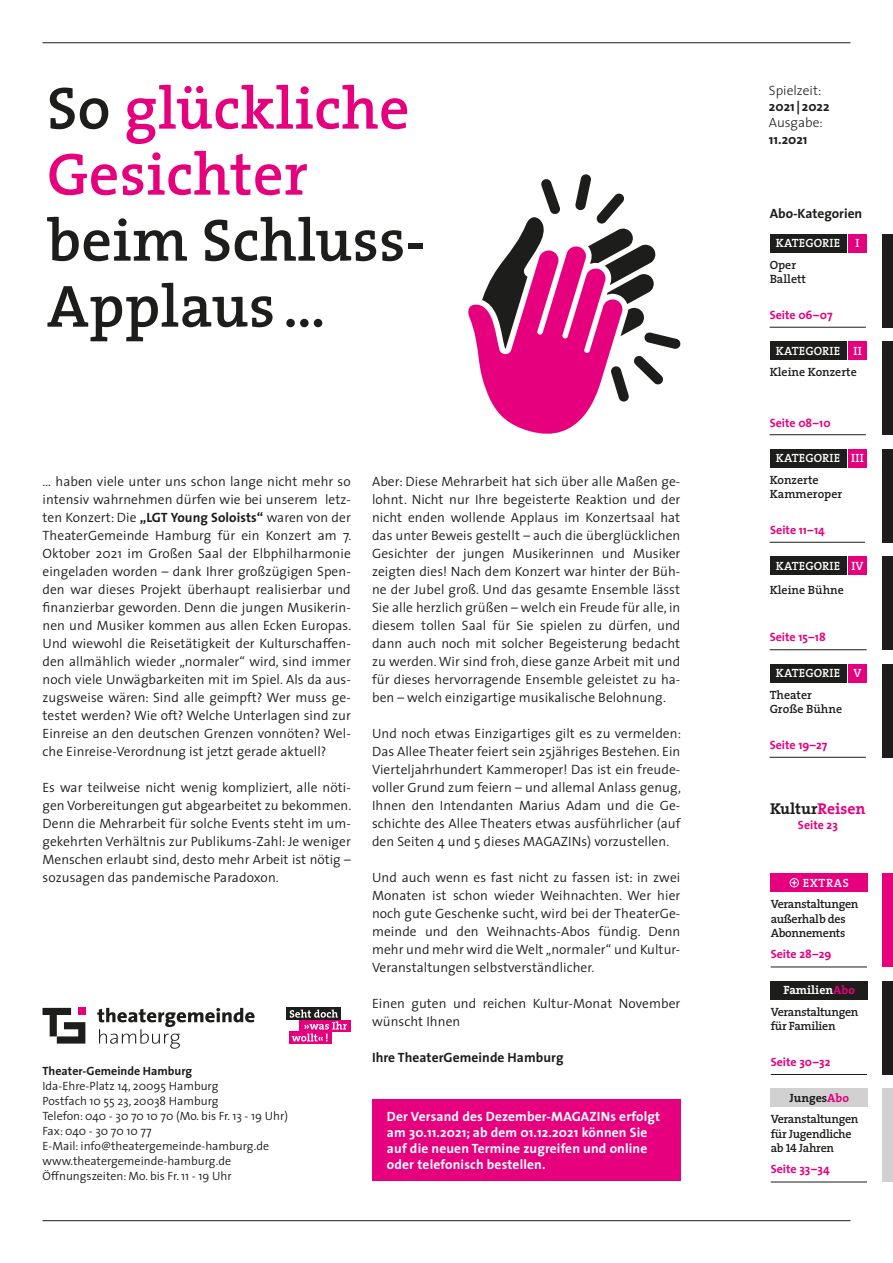
<style>
.page{position:relative;width:893px;height:1263px;background:#fff}
.page>*{position:absolute;margin:0;border:0;box-sizing:border-box;transform-origin:0 0}
.t1{font:600 60px/66px "The Serif";letter-spacing:.005em;color:#e6007e}
.t2{font:600 60px/66px "The Serif";letter-spacing:.005em;color:#1d1d1b}
.t3{font:700 15.75px "The Serif";color:#1d1d1b}
.t4{font:300 13.5px/18px "The Sans";letter-spacing:.005em;color:#1d1d1b;text-align:justify}
.t5{font:700 13.5px/16.2px "The Sans";letter-spacing:.01em;color:#fff}
.t6{font:700 13.5px "The Sans";color:#1d1d1b}
.t7{font:300 13.5px "The Sans";color:#1d1d1b}
.t8{font:300 12px/15px "The Sans";color:#1d1d1b}
.t9{font:600 12px/14.4px "The Serif";letter-spacing:-.025em;color:#1d1d1b}
.t10{font:700 12px "The Sans";color:#e6007e}
.t11{font:600 12px/14.4px "The Serif";color:#1d1d1b}
.t12{font:600 12px "The Serif";letter-spacing:.01em;color:#fff}
.t13{font:700 12px "The Sans";color:#1d1d1b}
.t14{font:700 12px "The Serif";color:#fff}
.t15{font:700 12px "The Serif";color:#1d1d1b}
.s1{color:#1d1d1b}
.s2{font-weight:700}
.s3{color:#e6007e}
.s4{font-family:"The Serif Semi Bold Caps";font-weight:400}
</style>
<div class="page">
<svg style="left:287px;top:1008px;width:54px;height:12px"></svg>
<div style="left:300px;top:1020px;width:51px;height:11px;background:#e6007e"></div>
<svg style="left:289px;top:1031px;width:42px;height:12px"></svg>
<svg style="left:290px;top:1009px;width:57px;height:32px"></svg>
<svg style="left:97px;top:1008px;width:158px;height:41px"></svg>
<svg style="left:43px;top:1008px;width:42px;height:35px"></svg>
<hr style="left:43px;top:1220px;width:807px;height:1px;background:#1d1d1b">
<hr style="left:43px;top:42px;width:807px;height:1px;background:#1d1d1b">
<div style="left:372px;top:1099px;width:308px;height:82px;background:#e6007e"></div>
<hr style="left:770px;top:327px;width:96px;height:1px;background:#1d1d1b">
<div style="left:848px;top:234px;width:19px;height:18px;background:#e6007e"></div>
<div style="left:770px;top:234px;width:76px;height:18px;background:#1d1d1b"></div>
<div style="left:882px;top:234px;width:11px;height:93px;background:#1d1d1b"></div>
<hr style="left:770px;top:434px;width:96px;height:1px;background:#1d1d1b">
<div style="left:848px;top:341px;width:19px;height:19px;background:#e6007e"></div>
<div style="left:770px;top:341px;width:76px;height:19px;background:#1d1d1b"></div>
<div style="left:882px;top:341px;width:11px;height:94px;background:#1d1d1b"></div>
<div style="left:848px;top:449px;width:19px;height:18px;background:#e6007e"></div>
<div style="left:770px;top:449px;width:76px;height:18px;background:#1d1d1b"></div>
<hr style="left:770px;top:542px;width:95px;height:1px;background:#1d1d1b">
<div style="left:882px;top:449px;width:11px;height:93px;background:#1d1d1b"></div>
<div style="left:848px;top:556px;width:19px;height:19px;background:#e6007e"></div>
<div style="left:770px;top:556px;width:76px;height:19px;background:#1d1d1b"></div>
<hr style="left:770px;top:649px;width:97px;height:1px;background:#1d1d1b">
<div style="left:882px;top:556px;width:11px;height:94px;background:#1d1d1b"></div>
<div style="left:848px;top:664px;width:19px;height:18px;background:#e6007e"></div>
<div style="left:770px;top:664px;width:76px;height:18px;background:#1d1d1b"></div>
<hr style="left:770px;top:757px;width:96px;height:1px;background:#1d1d1b">
<div style="left:882px;top:664px;width:11px;height:93px;background:#1d1d1b"></div>
<hr style="left:771px;top:967px;width:96px;height:1px;background:#1d1d1b">
<div style="left:882px;top:874px;width:11px;height:93px;background:#e6007e"></div>
<div style="left:771px;top:874px;width:97px;height:18px;background:#e6007e"></div>
<svg style="left:789px;top:878px;width:10px;height:10px"></svg>
<hr style="left:771px;top:1074px;width:96px;height:1px;background:#1d1d1b">
<div style="left:771px;top:981px;width:97px;height:18px;background:#1d1d1b"></div>
<div style="left:882px;top:981px;width:11px;height:94px;background:#1d1d1b"></div>
<hr style="left:771px;top:1182px;width:96px;height:1px;background:#1d1d1b">
<div style="left:771px;top:1089px;width:97px;height:18px;background:#d1d1d1"></div>
<div style="left:882px;top:1089px;width:11px;height:93px;background:#d1d1d1"></div>
<svg style="left:468px;top:174px;width:213px;height:260px"></svg>
<h1 class="t1" style="left:47px;top:74px;width:364px"><span class="s1">So</span> glückliche<br>Gesichter</h1>
<h1 class="t2" style="left:47px;top:206px;width:380px">beim Schluss-<br>Applaus…</h1>
<p class="t4" style="left:43px;top:472px;width:310px">… haben viele unter uns schon lange nicht mehr so intensiv wahrnehmen dürfen wie bei unserem letz&shy;ten Konzert: Die <span class="s2">„LGT Young Soloists“</span> waren von der TheaterGemeinde Hamburg für ein Konzert am 7.<br>Oktober 2021 im Großen Saal der Elbphilharmonie eingeladen worden – dank Ihrer großzügigen Spen&shy;den war dieses Projekt überhaupt realisierbar und finanzierbar geworden. Denn die jungen Musikerin&shy;nen und Musiker kommen aus allen Ecken Europas.<br>Und wiewohl die Reisetätigkeit der Kulturschaffen&shy;den allmählich wieder „normaler“ wird, sind immer noch viele Unwägbarkeiten mit im Spiel. Als da aus&shy;zugsweise wären: Sind alle geimpft? Wer muss ge&shy;testet werden? Wie oft? Welche Unterlagen sind zur Einreise an den deutschen Grenzen vonnöten? Wel&shy;che Einreise-Verordnung ist jetzt gerade aktuell?</p>
<p class="t4" style="left:43px;top:778px;width:310px">Es war teilweise nicht wenig kompliziert, alle nöti&shy;gen Vorbereitungen gut abgearbeitet zu bekommen.<br>Denn die Mehrarbeit für solche Events steht im um&shy;gekehrten Verhältnis zur Publikums-Zahl: Je weniger Menschen erlaubt sind, desto mehr Arbeit ist nötig – sozusagen das pandemische Paradoxon.</p>
<p class="t13" style="left:43px;top:1061px;width:151px">Theater-Gemeinde Hamburg</p>
<p class="t8" style="left:43px;top:1078px;width:247px">Ida-Ehre-Platz 14, 20095 Hamburg<br>Postfach 10 55 23, 20038 Hamburg<br>Telefon: 040 - 30 70 10 70 (Mo. bis Fr. 13 - 19 Uhr)<br>Fax: 040 - 30 70 10 77<br>E-Mail: info@theatergemeinde-hamburg.de www.theatergemeinde-hamburg.de Öffnungszeiten: Mo. bis Fr. 11 - 19 Uhr</p>
<p class="t4" style="left:372px;top:472px;width:310px">Aber: Diese Mehrarbeit hat sich über alle Maßen ge&shy;lohnt. Nicht nur Ihre begeisterte Reaktion und der nicht enden wollende Applaus im Konzertsaal hat das unter Beweis gestellt – auch die überglücklichen Gesichter der jungen Musikerinnen und Musiker zeigten dies! Nach dem Konzert war hinter der Büh&shy;ne der Jubel groß. Und das gesamte Ensemble lässt Sie alle herzlich grüßen – welch ein Freude für alle, in diesem tollen Saal für Sie spielen zu dürfen, und dann auch noch mit solcher Begeisterung bedacht zu werden. Wir sind froh, diese ganze Arbeit mit und für dieses hervorragende Ensemble geleistet zu ha&shy;ben – welch einzigartige musikalische Belohnung.</p>
<p class="t4" style="left:372px;top:724px;width:310px">Und noch etwas Einzigartiges gilt es zu vermelden:<br>Das Allee Theater feiert sein 25jähriges Bestehen. Ein Vierteljahrhundert Kammeroper! Das ist ein freude&shy;voller Grund zum feiern – und allemal Anlass genug, Ihnen den Intendanten Marius Adam und die Ge&shy;schichte des Allee Theaters etwas ausführlicher (auf den Seiten 4 und 5 dieses MAGAZINs) vorzustellen.</p>
<p class="t4" style="left:372px;top:868px;width:310px">Und auch wenn es fast nicht zu fassen ist: in zwei Monaten ist schon wieder Weihnachten. Wer hier noch gute Geschenke sucht, wird bei der TheaterGe&shy;meinde und den Weihnachts-Abos fündig. Denn mehr und mehr wird die Welt „normaler“ und Kultur-Veranstaltungen selbstverständlicher.</p>
<p class="t4" style="left:372px;top:994px;width:310px">Einen guten und reichen Kultur-Monat November wünscht Ihnen</p>
<p class="t6" style="left:372px;top:1046px;width:193px">Ihre TheaterGemeinde Hamburg</p>
<p class="t5" style="left:387px;top:1108px;width:275px">Der Versand des Dezember-MAGAZINs erfolgt am 30.11.2021; ab dem 01.12.2021 können Sie auf die neuen Termine zugreifen und online oder telefonisch bestellen.</p>
<p class="t7" style="left:769px;top:79px;width:54px">Spielzeit:</p>
<p class="t6" style="left:769px;top:95px;width:62px">2021| 2022</p>
<p class="t7" style="left:769px;top:112px;width:55px">Ausgabe:</p>
<p class="t6" style="left:769px;top:128px;width:40px">11.2021</p>
<p class="t6" style="left:770px;top:202px;width:94px">Abo-Kategorien</p>
<p class="t12" style="left:776px;top:233px;width:66px">KATEGORIE</p>
<p class="t12" style="left:856px;top:233px;width:6px">I</p>
<p class="t11" style="left:770px;top:257px;width:38px">Oper<br>Ballett</p>
<p class="t10" style="left:770px;top:305px;width:64px">Seite 06–07</p>
<p class="t12" style="left:776px;top:341px;width:87px">KATEGORIE II</p>
<p class="t11" style="left:770px;top:365px;width:89px">Kleine Konzerte</p>
<p class="t10" style="left:770px;top:412px;width:63px">Seite 08–10</p>
<p class="t12" style="left:776px;top:448px;width:90px">KATEGORIE III</p>
<p class="t11" style="left:770px;top:472px;width:74px">Konzerte<br>Kammeroper</p>
<p class="t10" style="left:770px;top:520px;width:56px">Seite 11–14</p>
<p class="t12" style="left:776px;top:555px;width:89px">KATEGORIE IV</p>
<p class="t11" style="left:770px;top:583px;width:76px">Kleine Bühne</p>
<p class="t10" style="left:770px;top:627px;width:58px">Seite 15–18</p>
<p class="t12" style="left:776px;top:663px;width:87px">KATEGORIE V</p>
<p class="t11" style="left:770px;top:687px;width:74px">Theater<br>Große Bühne</p>
<p class="t10" style="left:770px;top:735px;width:59px">Seite 19–27</p>
<p class="t3" style="left:770px;top:796px;width:97px">Kultur<span class="s3">Reisen</span></p>
<p class="t10" style="left:798px;top:814px;width:41px">Seite 23</p>
<p class="t12" style="left:803px;top:873px;width:48px">EXTRAS</p>
<p class="t9" style="left:771px;top:897px;width:89px">Veranstaltungen außerhalb des<br>Abonnements</p>
<p class="t10" style="left:771px;top:944px;width:62px">Seite 28–29</p>
<p class="t14" style="left:783px;top:980px;width:73px">Familien<span class="s3">Abo</span></p>
<p class="t9" style="left:771px;top:1004px;width:89px">Veranstaltungen für Familien</p>
<p class="t10" style="left:771px;top:1052px;width:61px">Seite 30–32</p>
<p class="t15" style="left:789px;top:1088px;width:61px">Junges<span class="s3">Abo</span></p>
<p class="t9" style="left:771px;top:1112px;width:89px">Veranstaltungen für Jugendliche ab <span class="s4">14</span> Jahren</p>
<p class="t10" style="left:771px;top:1159px;width:60px">Seite 33–34</p>
</div>
